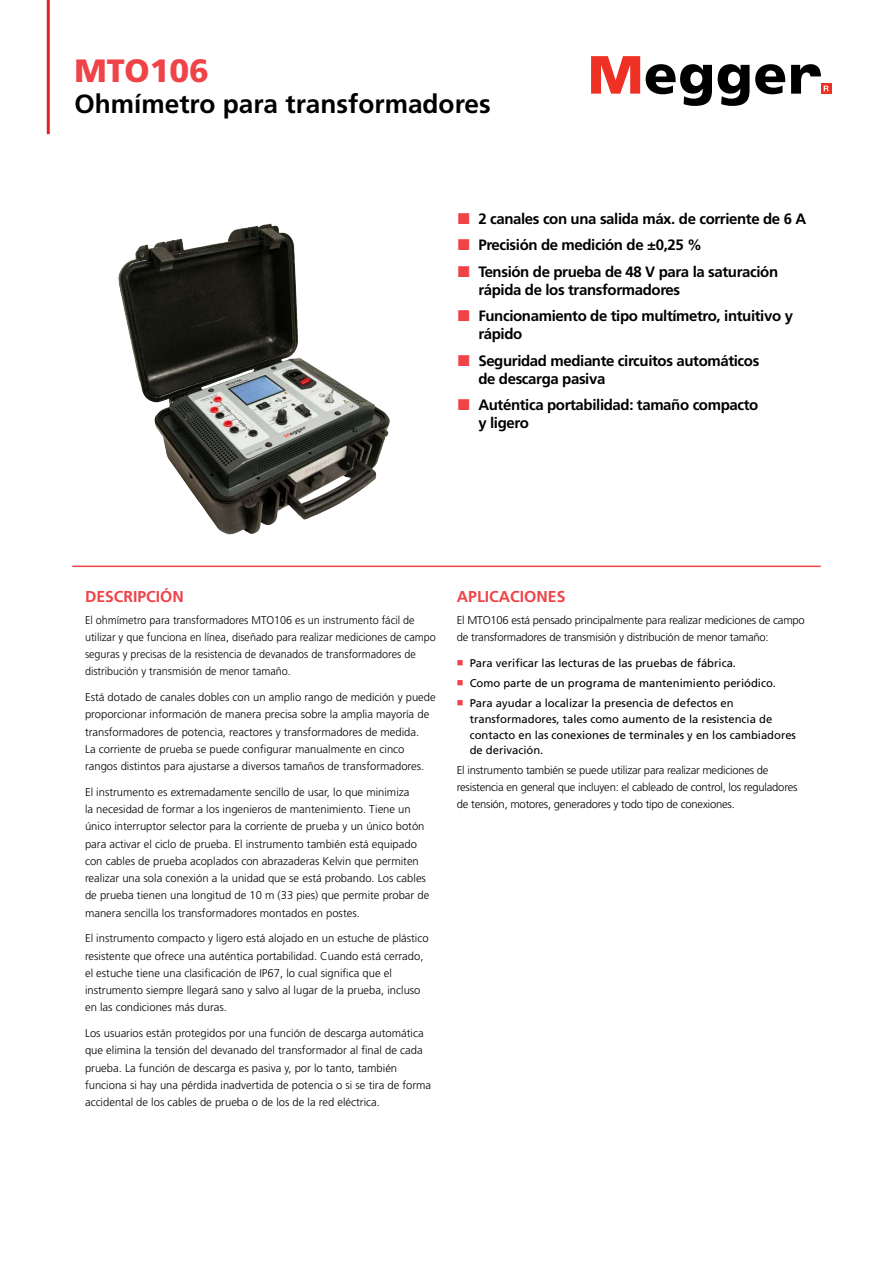
<style>
.page{position:relative;width:893px;height:1263px;background:#fff}
.page>*{position:absolute;margin:0;border:0;box-sizing:border-box;transform-origin:0 0}
.t1{font:900 32.25px "Frutiger LT Std";color:#ef4348}
.t2{font:700 26.25px "Frutiger LT Std";color:#000}
.t3{font:700 15.75px "Frutiger LT Std";color:#ef4348}
.t4{font:700 15px/26.5px "Frutiger LT Std";letter-spacing:-.025em;color:#000}
.t5{font:300 11.25px/17.2px "Frutiger LT Std";color:#000}
.t6{font:300 11.25px/17.2px "Frutiger LT Std";letter-spacing:-.02em;color:#000}
.t7{font:11.25px/20px "Frutiger LT Std";color:#000}
.t8{font:300 11.25px/17.2px "Frutiger LT Std";color:#000;scale:.96 1}
</style>
<div class="page">
<hr style="left:47px;top:0;width:3px;height:134px;background:#e21f26">
<svg style="left:828px;top:84px;width:3px;height:10px"></svg>
<svg style="left:591px;top:56px;width:49px;height:38px"></svg>
<svg style="left:646px;top:64px;width:66px;height:42px"></svg>
<svg style="left:718px;top:64px;width:67px;height:42px"></svg>
<svg style="left:791px;top:64px;width:37px;height:30px"></svg>
<hr style="left:72px;top:566px;width:749px;height:1px;background:#ef4348">
<img style="left:118px;top:224px;width:205px;height:311px">
<h1 class="t1" style="left:74px;top:51px;width:136px">MTO106</h1>
<h2 class="t2" style="left:74px;top:89px;width:418px">Ohmímetro para transformadores</h2>
<h3 class="t4" style="left:478px;top:205px;width:329px">2 canales con una salida máx. de corriente de 6 A<br>Precisión de medición de ±0,25 %<br>Tensión de prueba de 48 V para la saturación</h3>
<h3 class="t4" style="left:478px;top:276px;width:316px">rápida de los transformadores<br>Funcionamiento de tipo multímetro, intuitivo y</h3>
<h3 class="t4" style="left:478px;top:321px;width:282px">rápido<br>Seguridad mediante circuitos automáticos</h3>
<h3 class="t4" style="left:478px;top:365px;width:281px">de descarga pasiva<br>Auténtica portabilidad: tamaño compacto</h3>
<h3 class="t4" style="left:478px;top:410px;width:52px">y ligero</h3>
<h3 class="t3" style="left:85px;top:587px;width:100px">DESCRIPCIÓN</h3>
<p class="t8" style="left:85px;top:611px;width:367px">El ohmímetro para transformadores MTO106 es un instrumento fácil de utilizar y que funciona en línea, diseñado para realizar mediciones de campo seguras y precisas de la resistencia de devanados de transformadores de distribución y transmisión de menor tamaño.</p>
<p class="t5" style="left:85px;top:689px;width:352px">Está dotado de canales dobles con un amplio rango de medición y puede proporcionar información de manera precisa sobre la amplia mayoría de transformadores de potencia, reactores y transformadores de medida.<br>La corriente de prueba se puede configurar manualmente en cinco rangos distintos para ajustarse a diversos tamaños de transformadores.</p>
<p class="t5" style="left:85px;top:783px;width:346px">El instrumento es extremadamente sencillo de usar, lo que minimiza<br>la necesidad de formar a los ingenieros de mantenimiento. Tiene un único interruptor selector para la corriente de prueba y un único botón para activar el ciclo de prueba. El instrumento también está equipado con cables de prueba acoplados con abrazaderas Kelvin que permiten realizar una sola conexión a la unidad que se está probando. Los cables de prueba tienen una longitud de 10 m (33 pies) que permite probar de manera sencilla los transformadores montados en postes.</p>
<p class="t5" style="left:85px;top:930px;width:345px">El instrumento compacto y ligero está alojado en un estuche de plástico resistente que ofrece una auténtica portabilidad. Cuando está cerrado, el estuche tiene una clasificación de IP67, lo cual significa que el instrumento siempre llegará sano y salvo al lugar de la prueba, incluso en las condiciones más duras.</p>
<p class="t5" style="left:85px;top:1025px;width:348px">Los usuarios están protegidos por una función de descarga automática que elimina la tensión del devanado del transformador al final de cada prueba. La función de descarga es pasiva y, por lo tanto, también funciona si hay una pérdida inadvertida de potencia o si se tira de forma accidental de los cables de prueba o de los de la red eléctrica.</p>
<h3 class="t3" style="left:457px;top:587px;width:110px">APLICACIONES</h3>
<p class="t6" style="left:457px;top:611px;width:349px">El MTO106 está pensado principalmente para realizar mediciones de campo de transformadores de transmisión y distribución de menor tamaño:</p>
<p class="t7" style="left:470px;top:653px;width:308px">Para verificar las lecturas de las pruebas de fábrica.<br>Como parte de un programa de mantenimiento periódico.<br>Para ayudar a localizar la presencia de defectos en</p>
<p class="t7" style="left:470px;top:711px;width:328px;line-height:15.8px">transformadores, tales como aumento de la resistencia de contacto en las conexiones de terminales y en los cambiadores de derivación.</p>
<p class="t6" style="left:457px;top:761px;width:342px">El instrumento también se puede utilizar para realizar mediciones de resistencia en general que incluyen: el cableado de control, los reguladores de tensión, motores, generadores y todo tipo de conexiones.</p>
</div>
